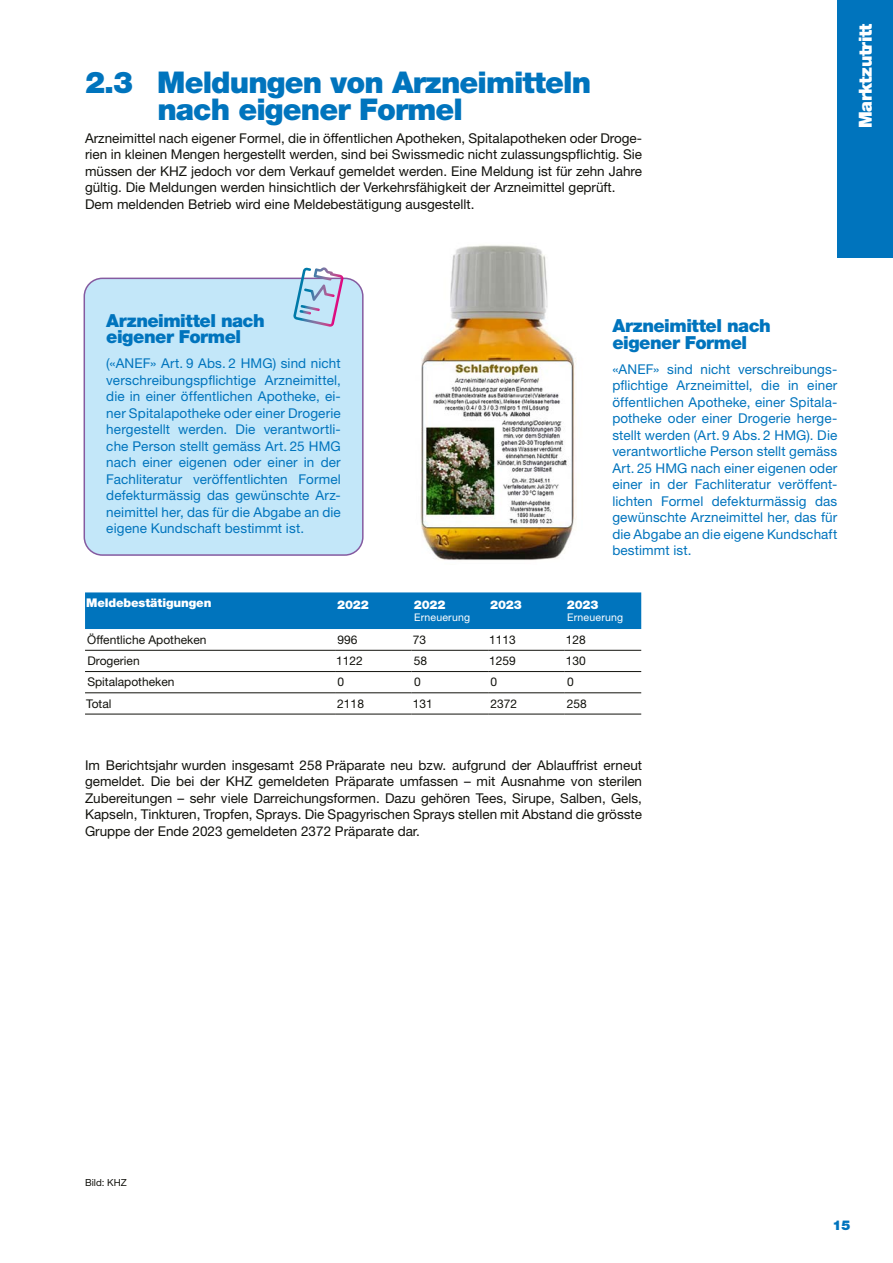
<style>
.page{position:relative;width:893px;height:1263px;background:#fff}
.page>*{position:absolute;margin:0;border:0;box-sizing:border-box;transform-origin:0 0}
.GrundLayout_H1-20-Titel_2_Stufe{font:900 30px/27px "Helvetica Neue LT Std";letter-spacing:-.03em;color:#0074bd}
.GrundLayout_H2-12-Titel-Box{font:900 18px/16.5px "Helvetica Neue LT Std";letter-spacing:-.025em;color:#0074bd}
.t1{font:900 18px "Helvetica Neue LT Std";letter-spacing:-.03em;color:#fff}
.GrundLayout_P-9-Text_BLOCK{font:13.5px/16.5px "Helvetica Neue LT Std";color:#12120d;text-align:justify}
.GrundLayout_P-9-Text-Box-Block{font:13.5px/16.5px "Helvetica Neue LT Std";letter-spacing:.01em;color:#0074bd;text-align:justify}
.t2{font:900 13.5px "Helvetica Neue LT Std";color:#0074bd}
.Tabelle_P-8-Tabelle-Text-Links{font:12px "Helvetica Neue LT Std";color:#12120d}
.Tabelle_P-8-Tabelle-Black-Weiss{font:900 12px "Helvetica Neue LT Std";letter-spacing:-.01em;color:#fff}
.Tabelle_P-7-Tabelle-Text-Weiss{font:10.5px "Helvetica Neue LT Std";letter-spacing:.02em;color:#fff}
.t3{font:9.75px "Helvetica Neue LT Std";color:#12120d}
</style>
<div class="page">
<img style="left:420px;top:245px;width:156px;height:315px">
<div style="left:85px;top:592px;width:556px;height:37px;background:#0074bd"></div>
<hr style="left:85px;top:650px;width:250px;height:1px;background:#12120d">
<hr style="left:335px;top:650px;width:77px;height:1px;background:#12120d">
<hr style="left:412px;top:650px;width:76px;height:1px;background:#12120d">
<hr style="left:488px;top:650px;width:77px;height:1px;background:#12120d">
<hr style="left:565px;top:650px;width:76px;height:1px;background:#12120d">
<hr style="left:85px;top:671px;width:250px;height:1px;background:#12120d">
<hr style="left:335px;top:671px;width:77px;height:1px;background:#12120d">
<hr style="left:412px;top:671px;width:76px;height:1px;background:#12120d">
<hr style="left:488px;top:671px;width:77px;height:1px;background:#12120d">
<hr style="left:565px;top:671px;width:76px;height:1px;background:#12120d">
<hr style="left:85px;top:692px;width:250px;height:1px;background:#12120d">
<hr style="left:335px;top:692px;width:77px;height:1px;background:#12120d">
<hr style="left:412px;top:692px;width:76px;height:1px;background:#12120d">
<hr style="left:488px;top:692px;width:77px;height:1px;background:#12120d">
<hr style="left:565px;top:692px;width:76px;height:1px;background:#12120d">
<hr style="left:85px;top:714px;width:250px;height:1px;background:#12120d">
<hr style="left:335px;top:714px;width:77px;height:1px;background:#12120d">
<hr style="left:412px;top:714px;width:76px;height:1px;background:#12120d">
<hr style="left:488px;top:714px;width:77px;height:1px;background:#12120d">
<hr style="left:565px;top:714px;width:76px;height:1px;background:#12120d">
<div style="left:84px;top:278px;width:279px;height:277px;background:#c3e7f9;border-radius:18px"></div>
<div style="left:84px;top:278px;width:280px;height:278px;border:2px solid #855aa0;border-radius:18px"></div>
<svg style="left:293px;top:267px;width:51px;height:60px"></svg>
<div style="left:838px;top:0;width:55px;height:258px;background:#0074bd"></div>
<h1 class="GrundLayout_H1-20-Titel_2_Stufe" style="left:157px;top:69px;width:435px;text-indent:-72px">2.3 Meldungen von Arzneimitteln nach eigener Formel</h1>
<p class="GrundLayout_P-9-Text_BLOCK" style="left:85px;top:129px;width:559px">Arzneimittel nach eigener Formel, die in öffentlichen Apotheken, Spitalapotheken oder Droge&shy;rien in kleinen Mengen hergestellt werden, sind bei Swissmedic nicht zulassungspflichtig. Sie müssen der KHZ jedoch vor dem Verkauf gemeldet werden. Eine Meldung ist für zehn Jahre gültig. Die Meldungen werden hinsichtlich der Verkehrsfähigkeit der Arzneimittel geprüft.</p>
<p class="GrundLayout_P-9-Text_BLOCK" style="left:85px;top:195px;width:391px">Dem meldenden Betrieb wird eine Meldebestätigung ausgestellt.</p>
<h2 class="t1" style="left:855px;top:128px;width:106px;rotate:-90deg">Marktzutritt</h2>
<h2 class="GrundLayout_H2-12-Titel-Box" style="left:106px;top:312px;width:160px">Arzneimittel nach eigener Formel</h2>
<p class="GrundLayout_P-9-Text-Box-Block" style="left:106px;top:355px;width:236px">(«ANEF» Art. 9 Abs. 2 HMG) sind nicht verschreibungspflichtige Arzneimittel, die in einer öffentlichen Apotheke, ei&shy;ner Spitalapotheke oder einer Drogerie hergestellt werden. Die verantwortli&shy;che Person stellt gemäss Art. 25 HMG nach einer eigenen oder einer in der Fachliteratur veröffentlichten Formel defekturmässig das gewünschte Arz&shy;neimittel her, das für die Abgabe an die eigene Kundschaft bestimmt ist.</p>
<p class="Tabelle_P-8-Tabelle-Black-Weiss" style="left:86px;top:596px;width:127px">Meldebestätigungen</p>
<p class="Tabelle_P-8-Tabelle-Black-Weiss" style="left:337px;top:598px;width:33px">2022</p>
<p class="Tabelle_P-8-Tabelle-Black-Weiss" style="left:414px;top:598px;width:33px">2022</p>
<p class="Tabelle_P-7-Tabelle-Text-Weiss" style="left:414px;top:611px;width:57px">Erneuerung</p>
<h2 class="GrundLayout_H2-12-Titel-Box" style="left:612px;top:318px;width:160px">Arzneimittel nach eigener Formel</h2>
<p class="GrundLayout_P-9-Text-Box-Block" style="left:612px;top:361px;width:227px">«ANEF» sind nicht verschreibungs&shy;pflichtige Arzneimittel, die in einer öffentlichen Apotheke, einer Spitala&shy;potheke oder einer Drogerie herge&shy;stellt werden (Art. 9 Abs. 2 HMG). Die verantwortliche Person stellt gemäss Art. 25 HMG nach einer eigenen oder einer in der Fachliteratur veröffent&shy;lichten Formel defekturmässig das gewünschte Arzneimittel her, das für die Abgabe an die eigene Kundschaft bestimmt ist.</p>
<p class="Tabelle_P-8-Tabelle-Black-Weiss" style="left:490px;top:598px;width:33px">2023</p>
<p class="Tabelle_P-8-Tabelle-Black-Weiss" style="left:567px;top:598px;width:33px">2023</p>
<p class="Tabelle_P-7-Tabelle-Text-Weiss" style="left:567px;top:611px;width:57px">Erneuerung</p>
<p class="Tabelle_P-8-Tabelle-Text-Links" style="left:87px;top:632px;width:121px">Öffentliche Apotheken</p>
<p class="Tabelle_P-8-Tabelle-Text-Links" style="left:338px;top:632px;width:22px">996</p>
<p class="Tabelle_P-8-Tabelle-Text-Links" style="left:413px;top:632px;width:15px">73</p>
<p class="Tabelle_P-8-Tabelle-Text-Links" style="left:489px;top:632px;width:28px">1113</p>
<p class="Tabelle_P-8-Tabelle-Text-Links" style="left:566px;top:632px;width:22px">128</p>
<p class="Tabelle_P-8-Tabelle-Text-Links" style="left:87px;top:654px;width:54px">Drogerien</p>
<p class="Tabelle_P-8-Tabelle-Text-Links" style="left:336px;top:654px;width:28px">1122</p>
<p class="Tabelle_P-8-Tabelle-Text-Links" style="left:414px;top:654px;width:15px">58</p>
<p class="Tabelle_P-8-Tabelle-Text-Links" style="left:489px;top:654px;width:28px">1259</p>
<p class="Tabelle_P-8-Tabelle-Text-Links" style="left:566px;top:654px;width:22px">130</p>
<p class="Tabelle_P-8-Tabelle-Text-Links" style="left:87px;top:675px;width:89px">Spitalapotheken</p>
<p class="Tabelle_P-8-Tabelle-Text-Links" style="left:337px;top:675px;width:8px">0</p>
<p class="Tabelle_P-8-Tabelle-Text-Links" style="left:414px;top:675px;width:8px">0</p>
<p class="Tabelle_P-8-Tabelle-Text-Links" style="left:491px;top:675px;width:8px">0</p>
<p class="Tabelle_P-8-Tabelle-Text-Links" style="left:567px;top:675px;width:8px">0</p>
<p class="Tabelle_P-8-Tabelle-Text-Links" style="left:86px;top:696px;width:27px">Total</p>
<p class="Tabelle_P-8-Tabelle-Text-Links" style="left:337px;top:696px;width:28px">2118</p>
<p class="Tabelle_P-8-Tabelle-Text-Links" style="left:413px;top:696px;width:22px">131</p>
<p class="Tabelle_P-8-Tabelle-Text-Links" style="left:490px;top:696px;width:28px">2372</p>
<p class="Tabelle_P-8-Tabelle-Text-Links" style="left:567px;top:696px;width:22px">258</p>
<p class="GrundLayout_P-9-Text_BLOCK" style="left:85px;top:756px;width:559px">Im Berichtsjahr wurden insgesamt 258 Präparate neu bzw. aufgrund der Ablauffrist erneut gemeldet. Die bei der KHZ gemeldeten Präparate umfassen – mit Ausnahme von sterilen Zubereitungen – sehr viele Darreichungsformen. Dazu gehören Tees, Sirupe, Salben, Gels, Kapseln, Tinkturen, Tropfen, Sprays. Die Spagyrischen Sprays stellen mit Abstand die grösste Gruppe der Ende 2023 gemeldeten 2372 Präparate dar.</p>
<p class="t3" style="left:85px;top:1177px;width:43px">Bild: KHZ</p>
<p class="t2" style="left:832px;top:1217px;width:20px">15</p>
</div>
